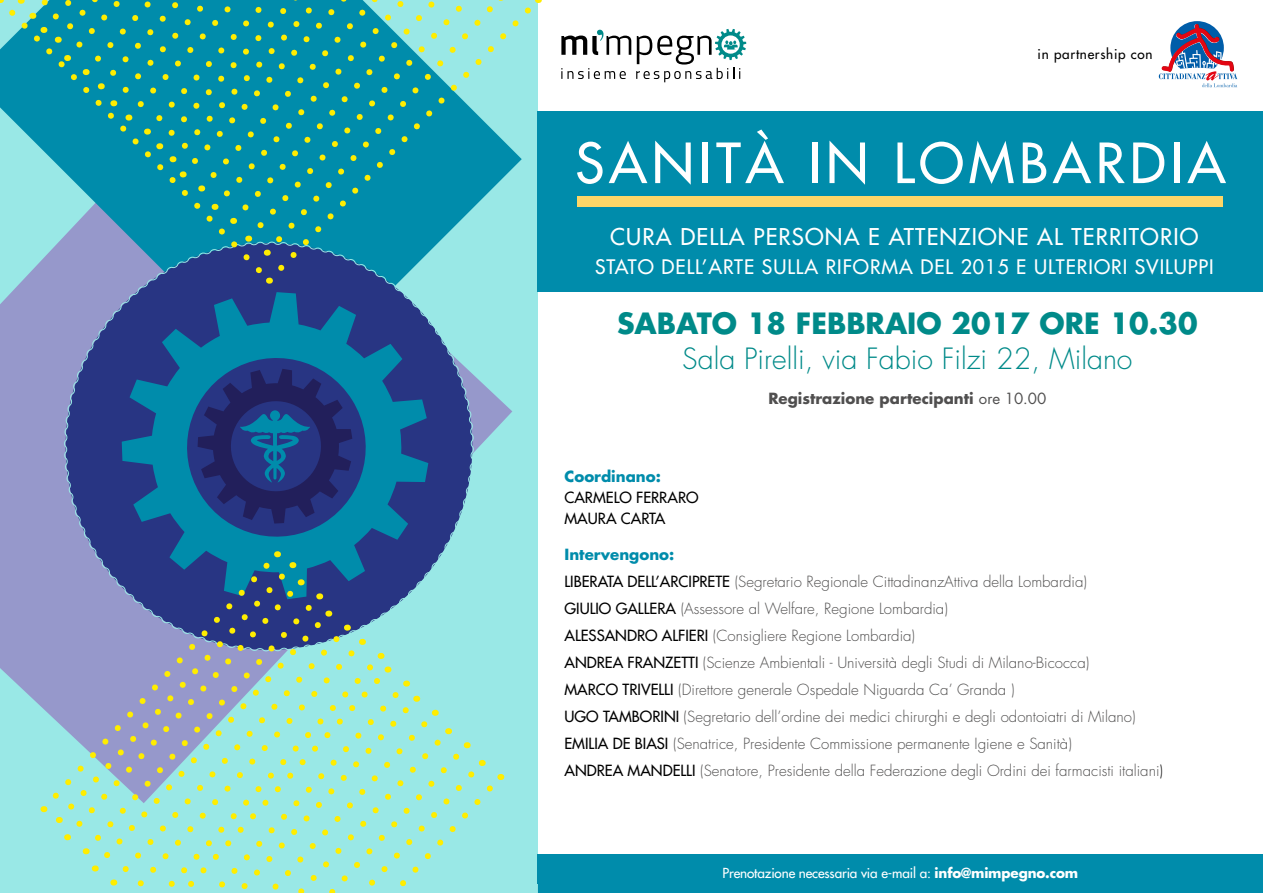
<style>
.page{position:relative;width:1263px;height:893px;background:#fff}
.page>*{position:absolute;margin:0;border:0;box-sizing:border-box;transform-origin:0 0}
.t1{font:53.85px "Futura";letter-spacing:.09em;color:#fff}
.t2{font:300 28.5px "Futura";color:#008a89}
.t3{font:700 28.5px "Futura";color:#008a89}
.t4{font:22.5px "Futura";letter-spacing:.05em;color:#fff}
.t5{font:19.5px "Futura";letter-spacing:.05em;color:#fff}
.t6{font:300 15px/27px "Futura";color:#504f4f}
.t7{font:700 15px "Futura";color:#504f4f}
.t8{font:15px/21px "Futura";color:#000}
.t9{font:700 15px "Futura";color:#008cab}
.t10{font:13.5px "Futura";letter-spacing:-.01em;color:#fff}
.t11{font:13.5px "Futura";letter-spacing:.05em;color:#000}
.s1{font-weight:400}
.s2{font-weight:700;color:#008cab}
.s3{font-weight:400;color:#000}
.s4{color:#000}
.s5{font-weight:700}
</style>
<div class="page">
<div style="left:0;top:0;width:538px;height:893px;background:#99e8e6"></div>
<svg style="left:0;top:394px;width:512px;height:386px"></svg>
<svg style="left:0;top:0;width:494px;height:394px;fill:#9698cb"></svg>
<svg style="left:63px;top:248px;width:412px;height:404px"></svg>
<svg style="left:122px;top:292px;width:306px;height:307px;background:#166197"></svg>
<svg style="left:561px;top:29px;width:185px;height:53px"></svg>
<div style="left:538px;top:111px;width:725px;height:181px;background:#008cab"></div>
<div style="left:538px;top:854px;width:725px;height:39px;background:#008cab"></div>
<div style="left:578px;top:196px;width:645px;height:11px;background:#fed667"></div>
<svg style="left:4px;top:4px;width:267px;height:279px"></svg>
<svg style="left:273px;top:0;width:267px;height:276px"></svg>
<svg style="left:271px;top:0;width:232px;height:248px"></svg>
<svg style="left:252px;top:0;width:232px;height:234px"></svg>
<svg style="left:218px;top:0;width:232px;height:202px"></svg>
<svg style="left:419px;top:710px;width:84px;height:150px"></svg>
<svg style="left:390px;top:697px;width:29px;height:190px"></svg>
<svg style="left:298px;top:668px;width:92px;height:225px"></svg>
<svg style="left:137px;top:640px;width:227px;height:252px"></svg>
<svg style="left:99px;top:612px;width:232px;height:251px"></svg>
<svg style="left:71px;top:581px;width:232px;height:251px"></svg>
<svg style="left:47px;top:552px;width:232px;height:252px"></svg>
<svg style="left:32px;top:0;width:405px;height:191px;background:#1796a3"></svg>
<svg style="left:198px;top:369px;width:154px;height:155px;background:#20397a"></svg>
<svg style="left:1159px;top:21px;width:78px;height:66px"></svg>
<p class="t11" style="left:1037px;top:46px;width:116px">in partnership con</p>
<h1 class="t1" style="left:575px;top:130px;width:652px">SANITÀ IN LOMBARDIA</h1>
<h3 class="t4" style="left:610px;top:223px;width:589px">CURA DELLA PERSONA E ATTENZIONE AL TERRITORIO</h3>
<h3 class="t5" style="left:595px;top:254px;width:620px">STATO DELL’ARTE SULLA RIFORMA DEL 2015 E ULTERIORI SVILUPPI</h3>
<h2 class="t3" style="left:617px;top:305px;width:582px">SABATO 18 FEBBRAIO 2017 ORE 10.30</h2>
<h2 class="t2" style="left:682px;top:341px;width:452px">Sala Pirelli, via Fabio Filzi 22, Milano</h2>
<p class="t7" style="left:768px;top:389px;width:279px">Registrazione partecipanti <span class="s1">ore 10.00</span></p>
<p class="t9" style="left:564px;top:466px;width:98px">Coordinano:</p>
<p class="t8" style="left:564px;top:487px;width:136px">CARMELO FERRARO<br>MAURA CARTA</p>
<p class="t6" style="left:564px;top:541px;width:600px"><span class="s2">Intervengono:<br></span><span class="s3">LIBERATA DELL’ARCIPRETE</span> (Segretario Regionale CittadinanzAttiva della Lombardia)<br><span class="s3">GIULIO GALLERA</span> (Assessore al Welfare, Regione Lombardia)<br><span class="s3">ALESSANDRO ALFIERI</span> (Consigliere Regione Lombardia)<br><span class="s3">ANDREA FRANZETTI</span> (Scienze Ambientali - Università degli Studi di Milano-Bicocca)<br><span class="s3">MARCO TRIVELLI</span> (Direttore generale Ospedale Niguarda Ca’ Granda )<br><span class="s3">UGO TAMBORINI</span> (Segretario dell’ordine dei medici chirurghi e degli odontoiatri di Milano)<br><span class="s3">EMILIA DE BIASI</span> (Senatrice, Presidente Commissione permanente Igiene e Sanità)<br><span class="s3">ANDREA MANDELLI</span> (Senatore, Presidente della Federazione degli Ordini dei farmacisti italiani<span class="s4">)</span></p>
<p class="t10" style="left:723px;top:864px;width:357px">Prenotazione necessaria via e-mail a: <span class="s5">info@mimpegno.com</span></p>
</div>
